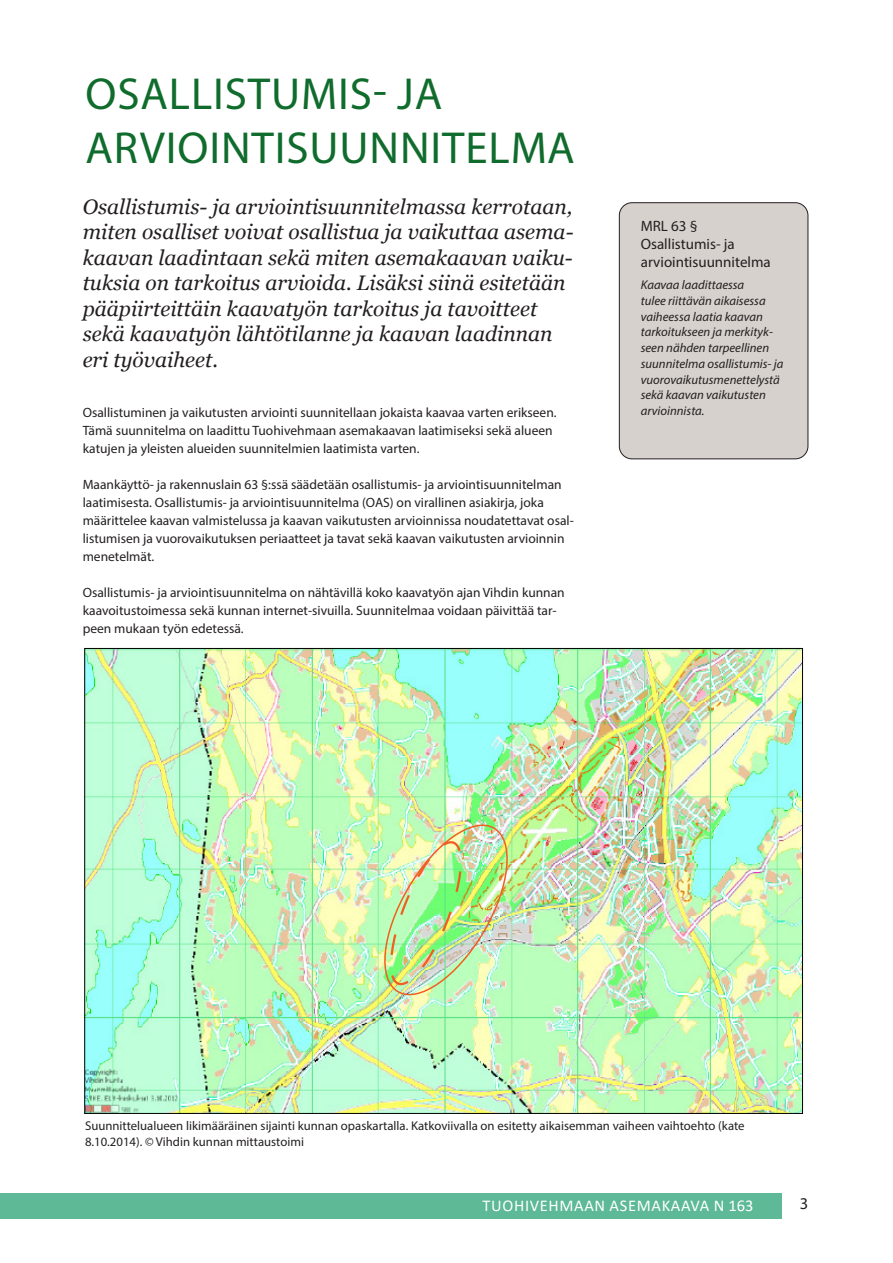
<style>
.page{position:relative;width:893px;height:1263px;background:#fff}
.page>*{position:absolute;margin:0;border:0;box-sizing:border-box;transform-origin:0 0}
.Yläotsikko{font:45px/54px "Myriad Pro";letter-spacing:.02em;color:#0f6c2c}
.Ingressi{font:italic 21px/25.5px "Georgia";color:#231f20}
.t1{font:16.5px "Calibri";letter-spacing:.04em;color:#fff}
.t2{font:16.5px "Myriad Pro";color:#231f20}
.Harmaan_laatikon_ots{font:15px/18px "Myriad Pro";color:#231f20}
.Leipis{font:13.5px/18px "Myriad Pro";color:#231f20}
.Harmaan_laatikon_kur{font:italic 12.75px/15.8px "Myriad Pro";color:#231f20}
.Kuvateksti{font:12.75px/15.8px "Myriad Pro";color:#231f20}
</style>
<div class="page">
<div style="left:0;top:1193px;width:781px;height:26px;background:#5db996"></div>
<div style="left:619px;top:203px;width:189px;height:256px;background:#d6d1cc;border-radius:13px"></div>
<div style="left:619px;top:203px;width:189px;height:256px;border:1px solid #231f20;border-radius:13px"></div>
<img style="left:86px;top:650px;width:715px;height:462px">
<img style="left:377px;top:814px;width:138px;height:190px">
<p class="Yläotsikko" style="left:85px;top:66px;width:491px">OSALLISTUMIS- JA<br>ARVIOINTISUUNNITELMA</p>
<p class="Ingressi" style="left:83px;top:194px;width:492px">Osallistumis- ja arviointisuunnitelmassa kerrotaan, miten osalliset voivat osallistua ja vaikuttaa asema&shy;kaavan laadintaan sekä miten asemakaavan vaiku&shy;tuksia on tarkoitus arvioida. Lisäksi siinä esitetään pääpiirteittäin kaavatyön tarkoitus ja tavoitteet sekä kaavatyön lähtötilanne ja kaavan laadinnan eri työvaiheet.</p>
<p class="Leipis" style="left:83px;top:404px;width:475px">Osallistuminen ja vaikutusten arviointi suunnitellaan jokaista kaavaa varten erikseen.<br>Tämä suunnitelma on laadittu Tuohivehmaan asemakaavan laatimiseksi sekä alueen katujen ja yleisten alueiden suunnitelmien laatimista varten.</p>
<p class="Leipis" style="left:83px;top:476px;width:493px">Maankäyttö- ja rakennuslain 63 §:ssä säädetään osallistumis- ja arviointisuunnitelman laatimisesta. Osallistumis- ja arviointisuunnitelma (OAS) on virallinen asiakirja, joka määrittelee kaavan valmistelussa ja kaavan vaikutusten arvioinnissa noudatettavat osal&shy;listumisen ja vuorovaikutuksen periaatteet ja tavat sekä kaavan vaikutusten arvioinnin menetelmät.</p>
<p class="Leipis" style="left:83px;top:584px;width:484px">Osallistumis- ja arviointisuunnitelma on nähtävillä koko kaavatyön ajan Vihdin kunnan kaavoitustoimessa sekä kunnan internet-sivuilla. Suunnitelmaa voidaan päivittää tar&shy;peen mukaan työn edetessä.</p>
<p class="Harmaan_laatikon_ots" style="left:641px;top:217px;width:132px">MRL 63 §<br>Osallistumis- ja arviointisuunnitelma</p>
<p class="Harmaan_laatikon_kur" style="left:641px;top:277px;width:144px">Kaavaa laadittaessa<br>tulee riittävän aikaisessa vaiheessa laatia kaavan tarkoitukseen ja merkityk&shy;seen nähden tarpeellinen suunnitelma osallistumis- ja vuorovaikutusmenettelystä sekä kaavan vaikutusten arvioinnista.</p>
<p class="Kuvateksti" style="left:85px;top:1118px;width:661px">Suunnittelualueen likimääräinen sijainti kunnan opaskartalla. Katkoviivalla on esitetty aikaisemman vaiheen vaihtoehto (kate<br>8.10.2014). © Vihdin kunnan mittaustoimi</p>
<p class="t1" style="left:483px;top:1193px;width:272px">TUOHIVEHMAAN ASEMAKAAVA N 163</p>
<p class="t2" style="left:800px;top:1194px;width:10px">3</p>
</div>
